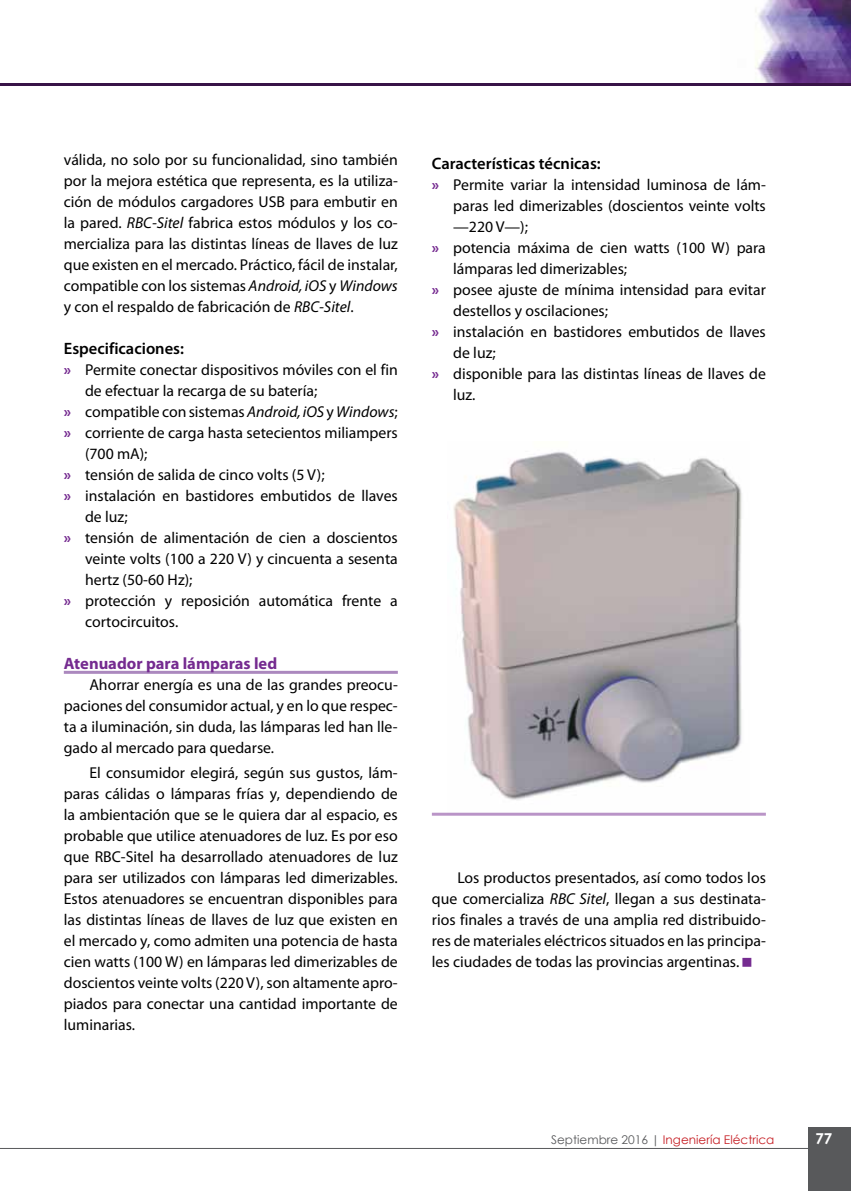
<style>
.page{position:relative;width:851px;height:1191px;background:#fff}
.page>*{position:absolute;margin:0;border:0;box-sizing:border-box;transform-origin:0 0}
.t1{font:600 16.5px "Myriad Pro";color:#000}
.t2{font:700 16.5px "Myriad Pro";color:#752b90}
.t3{font:15.75px/21px "Myriad Pro";color:#000;text-align:justify}
.t4{font:700 15px "Century Gothic";color:#fff}
.t5{font:12px "Century Gothic";color:#c61d23}
.s1{font-style:italic}
.s2{font-weight:700;color:#752b90}
.s3{color:#58595b}
</style>
<div class="page">
<hr style="left:0;top:1148px;width:850px;height:1px;background:#58595b">
<div style="left:808px;top:1127px;width:42px;height:64px;background:#58595b"></div>
<img style="left:755px;top:0;width:95px;height:83px">
<hr style="left:0;top:83px;width:850px;height:2px;background:#381347">
<hr style="left:64px;top:671px;width:334px;height:3px;background:#ab88be">
<img style="left:453px;top:452px;width:289px;height:348px">
<hr style="left:432px;top:812px;width:333px;height:3px;background:#752b90">
<p class="t3" style="left:64px;top:149px;width:335px">válida, no solo por su funcionalidad, sino también por la mejora estética que representa, es la utiliza&shy;ción de módulos cargadores USB para embutir en la pared. <span class="s1">RBC-Sitel</span> fabrica estos módulos y los co&shy;mercializa para las distintas líneas de llaves de luz que existen en el mercado. Práctico, fácil de instalar, compatible con los sistemas <span class="s1">Android, iOS</span> y <span class="s1">Windows </span>y con el respaldo de fabricación de <span class="s1">RBC-Sitel</span>.</p>
<p class="t1" style="left:64px;top:338px;width:122px">Especificaciones:</p>
<p class="t3" style="left:64px;top:359px;width:335px"><span class="s2">»</span> Permite conectar dispositivos móviles con el fin</p>
<p class="t3" style="left:85px;top:380px;width:234px">de efectuar la recarga de su batería;</p>
<p class="t3" style="left:64px;top:401px;width:335px"><span class="s2">»</span> compatible con sistemas <span class="s1">Android, iOS</span> y <span class="s1">Windows</span>;</p>
<p class="t3" style="left:64px;top:422px;width:335px"><span class="s2">»</span> corriente de carga hasta setecientos miliampers</p>
<p class="t3" style="left:85px;top:443px;width:64px">(700 mA);</p>
<p class="t3" style="left:64px;top:464px;width:262px"><span class="s2">»</span> tensión de salida de cinco volts (5 V);</p>
<p class="t3" style="left:64px;top:485px;width:335px"><span class="s2">»</span> instalación en bastidores embutidos de llaves</p>
<p class="t3" style="left:85px;top:506px;width:44px">de luz;</p>
<p class="t3" style="left:64px;top:527px;width:335px"><span class="s2">»</span> tensión de alimentación de cien a doscientos</p>
<p class="t3" style="left:85px;top:548px;width:314px">veinte volts (100 a 220 V) y cincuenta a sesenta</p>
<p class="t3" style="left:85px;top:569px;width:109px">hertz (50-60 Hz);</p>
<p class="t3" style="left:64px;top:590px;width:335px"><span class="s2">»</span> protección y reposición automática frente a</p>
<p class="t3" style="left:85px;top:611px;width:95px">cortocircuitos.</p>
<p class="t2" style="left:64px;top:653px;width:215px">Atenuador para lámparas led</p>
<p class="t3" style="left:64px;top:674px;width:335px;text-indent:26px">Ahorrar energía es una de las grandes preocu&shy;paciones del consumidor actual, y en lo que respec&shy;ta a iluminación, sin duda, las lámparas led han lle&shy;gado al mercado para quedarse.</p>
<p class="t3" style="left:64px;top:762px;width:335px;text-indent:26px">El consumidor elegirá, según sus gustos, lám&shy;paras cálidas o lámparas frías y, dependiendo de la ambientación que se le quiera dar al espacio, es probable que utilice atenuadores de luz. Es por eso que RBC-Sitel ha desarrollado atenuadores de luz para ser utilizados con lámparas led dimerizables.<br>Estos atenuadores se encuentran disponibles para las distintas líneas de llaves de luz que existen en el mercado y, como admiten una potencia de hasta cien watts (100 W) en lámparas led dimerizables de doscientos veinte volts (220 V), son altamente apro&shy;piados para conectar una cantidad importante de luminarias.</p>
<p class="t1" style="left:432px;top:153px;width:170px">Características técnicas:</p>
<p class="t3" style="left:432px;top:174px;width:335px"><span class="s2">»</span> Permite variar la intensidad luminosa de lám-</p>
<p class="t3" style="left:453px;top:195px;width:314px">paras led dimerizables (doscientos veinte volts</p>
<p class="t3" style="left:453px;top:216px;width:76px">—220 V—);</p>
<p class="t3" style="left:432px;top:237px;width:335px"><span class="s2">»</span> potencia máxima de cien watts (100 W) para</p>
<p class="t3" style="left:453px;top:258px;width:175px">lámparas led dimerizables;</p>
<p class="t3" style="left:432px;top:279px;width:335px"><span class="s2">»</span> posee ajuste de mínima intensidad para evitar</p>
<p class="t3" style="left:453px;top:300px;width:156px">destellos y oscilaciones;</p>
<p class="t3" style="left:432px;top:321px;width:335px"><span class="s2">»</span> instalación en bastidores embutidos de llaves</p>
<p class="t3" style="left:453px;top:342px;width:44px">de luz;</p>
<p class="t3" style="left:432px;top:363px;width:335px"><span class="s2">»</span> disponible para las distintas líneas de llaves de</p>
<p class="t3" style="left:453px;top:384px;width:24px">luz.</p>
<p class="t3" style="left:432px;top:867px;width:335px;text-indent:26px">Los productos presentados, así como todos los que comercializa <span class="s1">RBC Sitel</span>, llegan a sus destinata&shy;rios finales a través de una amplia red distribuido&shy;res de materiales eléctricos situados en las principa&shy;les ciudades de todas las provincias argentinas.</p>
<p class="t5" style="left:551px;top:1131px;width:225px"><span class="s3">Septiembre 2016 |</span> Ingeniería Eléctrica</p>
<p class="t4" style="left:815px;top:1127px;width:18px">77</p>
</div>
